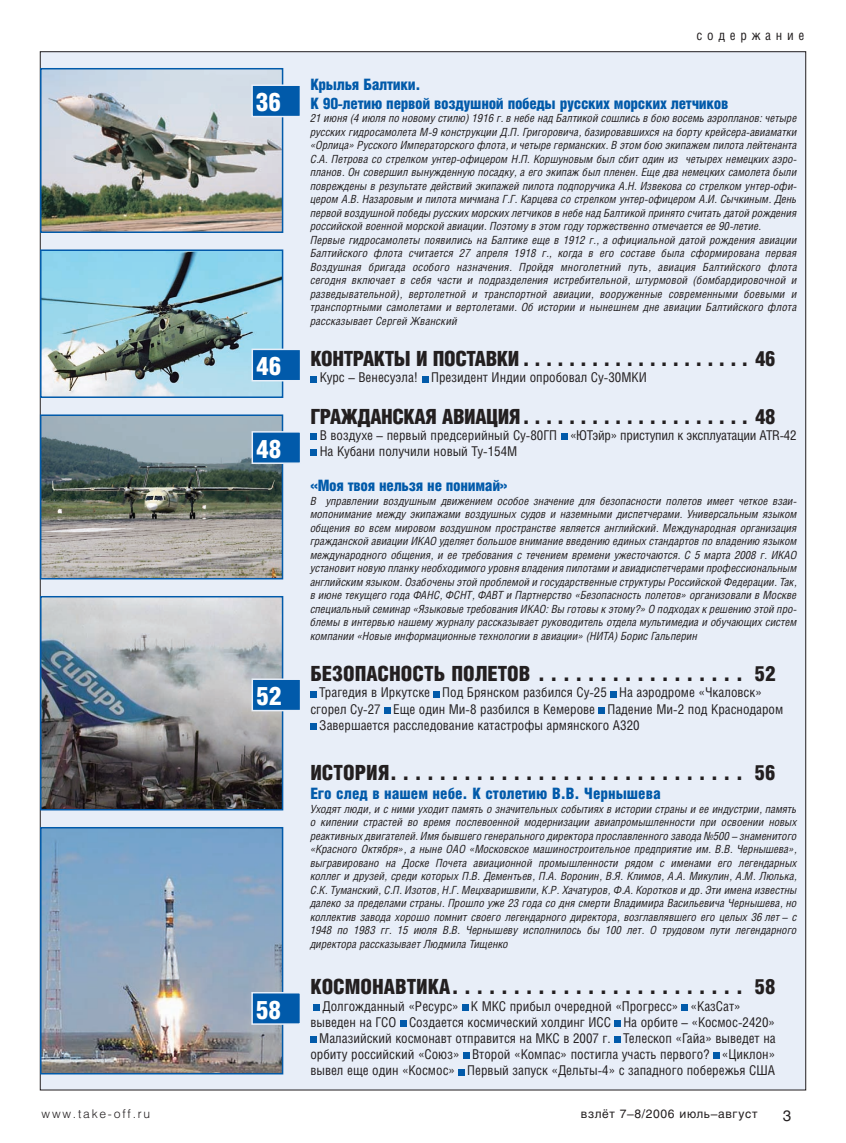
<style>
.page{position:relative;width:846px;height:1143px;background:#fff}
.page>*{position:absolute;margin:0;border:0;box-sizing:border-box;transform-origin:0 0}
.t1{font:900 25.5px "Helios Cond";color:#fff}
.t2{font:900 21px "Helios Cond";color:#231f20}
.t3{font:900 21px "Helios Cond";letter-spacing:-.02em;color:#231f20}
.t4{font:900 15.75px/18.9px "Helios Cond";letter-spacing:-.02em;color:#015aaa}
.t5{font:900 15.75px "Helios Cond";color:#015aaa}
.t6{font:15px "Helios";color:#231f20}
.t7{font:13.5px/16.2px "Helios Cond";color:#231f20}
.t8{font:13.5px "Helios Cond";letter-spacing:.35em;color:#231f20}
.t9{font:12px "Helios";letter-spacing:.05em;color:#231f20}
.t10{font:300 12px "Helios";letter-spacing:.15em;color:#231f20}
.t11{font:italic 11.25px/13.5px "Helios Cond";color:#231f20;text-align:justify}
</style>
<div class="page">
<div style="left:40px;top:52px;width:765px;height:1038px;background:#e8eef8"></div>
<div style="left:310px;top:376px;width:7px;height:6px;background:#015aaa"></div>
<div style="left:421px;top:376px;width:7px;height:6px;background:#015aaa"></div>
<div style="left:310px;top:433px;width:7px;height:7px;background:#015aaa"></div>
<div style="left:560px;top:433px;width:7px;height:7px;background:#015aaa"></div>
<div style="left:310px;top:450px;width:7px;height:6px;background:#015aaa"></div>
<div style="left:310px;top:691px;width:7px;height:6px;background:#015aaa"></div>
<div style="left:433px;top:691px;width:7px;height:6px;background:#015aaa"></div>
<svg style="left:610px;top:691px;width:6px;height:6px"></svg>
<div style="left:384px;top:707px;width:7px;height:7px;background:#015aaa"></div>
<div style="left:598px;top:707px;width:7px;height:7px;background:#015aaa"></div>
<div style="left:310px;top:723px;width:7px;height:7px;background:#015aaa"></div>
<div style="left:313px;top:1004px;width:7px;height:7px;background:#015aaa"></div>
<div style="left:462px;top:1004px;width:6px;height:7px;background:#015aaa"></div>
<div style="left:681px;top:1004px;width:7px;height:7px;background:#015aaa"></div>
<div style="left:400px;top:1020px;width:6px;height:7px;background:#015aaa"></div>
<div style="left:614px;top:1020px;width:7px;height:7px;background:#015aaa"></div>
<div style="left:310px;top:1036px;width:7px;height:7px;background:#015aaa"></div>
<div style="left:614px;top:1036px;width:6px;height:7px;background:#015aaa"></div>
<svg style="left:463px;top:1053px;width:6px;height:6px"></svg>
<div style="left:712px;top:1053px;width:7px;height:6px;background:#015aaa"></div>
<div style="left:458px;top:1069px;width:7px;height:6px;background:#015aaa"></div>
<img style="left:43px;top:71px;width:237px;height:159px">
<div style="left:40px;top:68px;width:243px;height:165px;border:2px solid #015aaa"></div>
<img style="left:43px;top:252px;width:237px;height:143px">
<div style="left:40px;top:249px;width:243px;height:149px;border:2px solid #015aaa"></div>
<img style="left:43px;top:417px;width:237px;height:159px">
<div style="left:40px;top:414px;width:243px;height:165px;border:2px solid #015aaa"></div>
<img style="left:43px;top:599px;width:237px;height:208px">
<div style="left:40px;top:596px;width:243px;height:214px;border:2px solid #015aaa"></div>
<img style="left:43px;top:830px;width:237px;height:241px">
<div style="left:40px;top:827px;width:243px;height:247px;border:2px solid #015aaa"></div>
<div style="left:252px;top:85px;width:48px;height:32px;background:#015aaa"></div>
<div style="left:251px;top:84px;width:50px;height:33px;border:2px solid #e8eef8"></div>
<div style="left:252px;top:349px;width:48px;height:32px;background:#015aaa"></div>
<div style="left:251px;top:349px;width:50px;height:32px;border:2px solid #e8eef8"></div>
<div style="left:252px;top:432px;width:48px;height:31px;background:#015aaa"></div>
<div style="left:251px;top:431px;width:50px;height:33px;border:2px solid #e8eef8"></div>
<div style="left:252px;top:993px;width:48px;height:31px;background:#015aaa"></div>
<div style="left:251px;top:992px;width:50px;height:33px;border:2px solid #e8eef8"></div>
<div style="left:252px;top:679px;width:48px;height:32px;background:#015aaa"></div>
<div style="left:251px;top:678px;width:50px;height:33px;border:2px solid #e8eef8"></div>
<h1 class="t1" style="left:256px;top:88px;width:27px">36</h1>
<h1 class="t1" style="left:256px;top:352px;width:27px">46</h1>
<h1 class="t1" style="left:256px;top:434px;width:27px">48</h1>
<h1 class="t1" style="left:256px;top:682px;width:27px">52</h1>
<h1 class="t1" style="left:256px;top:995px;width:27px">58</h1>
<p class="t8" style="left:696px;top:27px;width:109px">содержание</p>
<h3 class="t4" style="left:310px;top:75px;width:419px">Крылья Балтики.<br>К 90-летию первой воздушной победы русских морских летчиков</h3>
<p class="t11" style="left:310px;top:111px;width:488px;text-align:left">21 июня (4 июля по новому стилю) 1916 г. в небе над Балтикой сошлись в бою восемь аэропланов: четыре русских гидросамолета М-9 конструкции Д.П. Григоровича, базировавшихся на борту крейсера-авиаматки «Орлица» Русского Императорского флота, и четыре германских. В этом бою экипажем пилота лейтенанта С.А. Петрова со стрелком унтер-офицером Н.П. Коршуновым был сбит один из четырех немецких аэро&shy;планов. Он совершил вынужденную посадку, а его экипаж был пленен. Еще два немецких самолета были повреждены в результате действий экипажей пилота подпоручика А.Н. Извекова со стрелком унтер-офи&shy;цером А.В. Назаровым и пилота мичмана Г.Г. Карцева со стрелком унтер-офицером А.И. Сычкиным. День первой воздушной победы русских морских летчиков в небе над Балтикой принято считать датой рождения российской военной морской авиации. Поэтому в этом году торжественно отмечается ее 90-летие.<br>Первые гидросамолеты появились на Балтике еще в 1912 г., а официальной датой рождения авиации Балтийского флота считается 27 апреля 1918 г., когда в его составе была сформирована первая Воздушная бригада особого назначения. Пройдя многолетний путь, авиация Балтийского флота сегодня включает в себя части и подразделения истребительной, штурмовой (бомбардировочной и разведывательной), вертолетной и транспортной авиации, вооруженные современными боевыми и транспортными самолетами и вертолетами. Об истории и нынешнем дне авиации Балтийского флота рассказывает Сергей Жванский</p>
<h2 class="t3" style="left:310px;top:347px;width:466px">КОНТРАКТЫ И ПОСТАВКИ . . . . . . . . . . . . . . . . . . . . 46</h2>
<p class="t7" style="left:319px;top:369px;width:328px">Курс – Венесуэла! Президент Индии опробовал Су-30МКИ</p>
<h2 class="t3" style="left:310px;top:404px;width:466px">ГРАЖДАНСКАЯ АВИАЦИЯ. . . . . . . . . . . . . . . . . . . . 48</h2>
<p class="t7" style="left:319px;top:427px;width:478px">В воздухе – первый предсерийный Су-80ГП «ЮТэйр» приступил к эксплуатации ATR-42<br>На Кубани получили новый Ту-154М</p>
<h3 class="t4" style="left:310px;top:476px;width:199px">«Моя твоя нельзя не понимай»</h3>
<p class="t11" style="left:310px;top:494px;width:488px">В управлении воздушным движением особое значение для безопасности полетов имеет четкое взаи&shy;мопонимание между экипажами воздушных судов и наземными диспетчерами. Универсальным языком общения во всем мировом воздушном пространстве является английский. Международная организация гражданской авиации ИКАО уделяет большое внимание введению единых стандартов по владению языком международного общения, и ее требования с течением времени ужесточаются. С 5 марта 2008 г. ИКАО установит новую планку необходимого уровня владения пилотами и авиадиспетчерами профессиональным английским языком. Озабочены этой проблемой и государственные структуры Российской Федерации. Так, в июне текущего года ФАНС, ФСНТ, ФАВТ и Партнерство «Безопасность полетов» организовали в Москве специальный семинар «Языковые требования ИКАО: Вы готовы к этому?» О подходах к решению этой про&shy;блемы в интервью нашему журналу рассказывает руководитель отдела мультимедиа и обучающих систем компании «Новые информационные технологии в авиации» (НИТА) Борис Гальперин</p>
<h2 class="t2" style="left:310px;top:662px;width:467px">БЕЗОПАСНОСТЬ ПОЛЕТОВ . . . . . . . . . . . . . . . . . 52</h2>
<p class="t7" style="left:319px;top:684px;width:444px">Трагедия в Иркутске Под Брянском разбился Су-25 На аэродроме «Чкаловск»</p>
<p class="t7" style="left:310px;top:700px;width:474px">сгорел Су-27 Еще один Ми-8 разбился в Кемерове Падение Ми-2 под Краснодаром</p>
<p class="t7" style="left:319px;top:717px;width:322px">Завершается расследование катастрофы армянского А320</p>
<h2 class="t2" style="left:310px;top:761px;width:467px">ИСТОРИЯ. . . . . . . . . . . . . . . . . . . . . . . . . . . . . 56</h2>
<h3 class="t5" style="left:310px;top:784px;width:352px">Его след в нашем небе. К столетию В.В. Чернышева</h3>
<p class="t11" style="left:310px;top:802px;width:488px">Уходят люди, и с ними уходит память о значительных событиях в истории страны и ее индустрии, память о кипении страстей во время послевоенной модернизации авиапромышленности при освоении новых реактивных двигателей. Имя бывшего генерального директора прославленного завода №500 – знаменитого «Красного Октября», а ныне ОАО «Московское машиностроительное предприятие им. В.В. Чернышева», выгравировано на Доске Почета авиационной промышленности рядом с именами его легендарных коллег и друзей, среди которых П.В. Дементьев, П.А. Воронин, В.Я. Климов, А.А. Микулин, А.М. Люлька, С.К. Туманский, С.П. Изотов, Н.Г. Мецхваришвили, К.Р. Хачатуров, Ф.А. Коротков и др. Эти имена известны далеко за пределами страны. Прошло уже 23 года со дня смерти Владимира Васильевича Чернышева, но коллектив завода хорошо помнит своего легендарного директора, возглавлявшего его целых 36 лет – с 1948 по 1983 гг. 15 июля В.В. Чернышеву исполнилось бы 100 лет. О трудовом пути легендарного директора рассказывает Людмила Тищенко</p>
<h2 class="t2" style="left:310px;top:975px;width:467px">КОСМОНАВТИКА. . . . . . . . . . . . . . . . . . . . . . . . 58</h2>
<p class="t7" style="left:322px;top:997px;width:419px">Долгожданный «Ресурс» К МКС прибыл очередной «Прогресс» «КазСат»</p>
<p class="t7" style="left:310px;top:1014px;width:466px">выведен на ГСО Создается космический холдинг ИСС На орбите – «Космос-2420»</p>
<p class="t7" style="left:319px;top:1030px;width:458px">Малазийский космонавт отправится на МКС в 2007 г. Телескоп «Гайа» выведет на</p>
<p class="t7" style="left:310px;top:1046px;width:466px">орбиту российский «Союз» Второй «Компас» постигла участь первого? «Циклон»</p>
<p class="t7" style="left:310px;top:1062px;width:466px">вывел еще один «Космос» Первый запуск «Дельты-4» с западного побережья США</p>
<p class="t10" style="left:42px;top:1107px;width:110px">www.take-off.ru</p>
<p class="t9" style="left:581px;top:1107px;width:178px">взлёт 7–8/2006 июль–август</p>
<h3 class="t6" style="left:782px;top:1106px;width:10px">3</h3>
</div>
